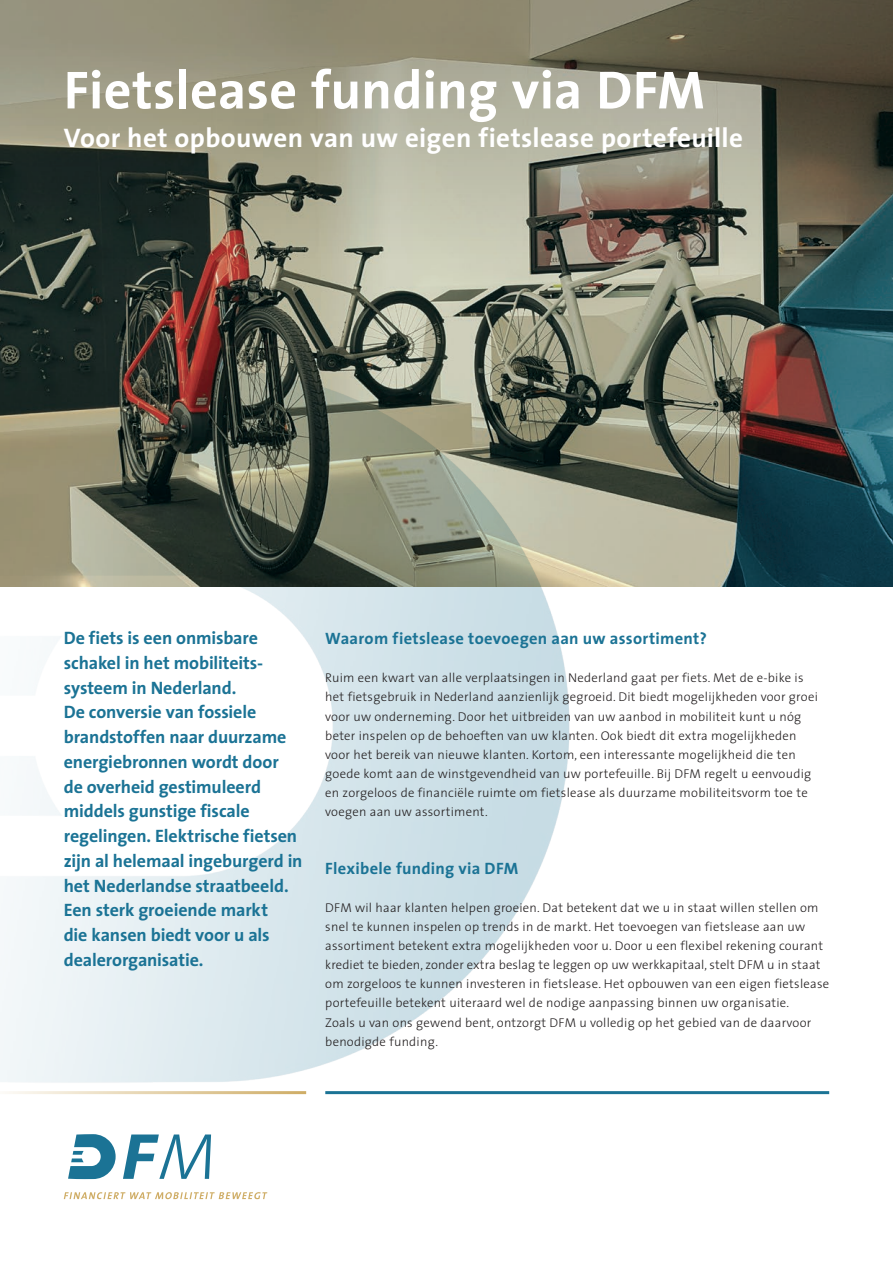
<style>
.page{position:relative;width:893px;height:1263px;background:#fff}
.page>*{position:absolute;margin:0;border:0;box-sizing:border-box;transform-origin:0 0}
.t1{font:700 54px "The Sans";letter-spacing:.005em;color:#fff}
.t2{font:700 27px "The Sans";letter-spacing:.015em;color:#fff}
.t3{font:700 18px/24.8px "The Sans";letter-spacing:-.005em;color:#1b7395}
.t4{font:700 16.5px "The Sans";letter-spacing:.015em;color:#1b7395}
.t5{font:300 12.75px/19.2px "The Sans";letter-spacing:.02em;color:#231f20}
</style>
<div class="page">
<img style="left:0;top:289px;width:893px;height:298px">
<svg style="left:0;top:0;width:893px;height:289px;background:#7f7e6d"></svg>
<img style="left:0;top:338px;width:612px;height:757px">
<svg style="left:123px;top:1134px;width:88px;height:45px"></svg>
<svg style="left:68px;top:1134px;width:48px;height:45px"></svg>
<svg style="left:64px;top:1192px;width:203px;height:7px"></svg>
<hr style="left:325px;top:1091px;width:504px;height:3px;background:#1b7395">
<hr style="left:0;top:1091px;width:306px;height:3px;background:#cfad66">
<h1 class="t1" style="left:64px;top:45px;width:643px">Fietslease funding via DFM</h1>
<h2 class="t2" style="left:64px;top:115px;width:681px">Voor het opbouwen van uw eigen fietslease portefeuille</h2>
<p class="t3" style="left:64px;top:625px;width:240px">De fiets is een onmisbare schakel in het mobiliteits&shy;systeem in Nederland.<br>De conversie van fossiele brandstoffen naar duurzame energiebronnen wordt door<br>de overheid gestimuleerd middels gunstige fiscale regelingen. Elektrische fietsen zijn al helemaal ingeburgerd in het Nederlandse straatbeeld.<br>Een sterk groeiende markt<br>die kansen biedt voor u als dealerorganisatie.</p>
<p class="t4" style="left:325px;top:625px;width:383px">Waarom fietslease toevoegen aan uw assortiment?</p>
<p class="t5" style="left:325px;top:668px;width:494px">Ruim een kwart van alle verplaatsingen in Nederland gaat per fiets. Met de e-bike is het fietsgebruik in Nederland aanzienlijk gegroeid. Dit biedt mogelijkheden voor groei voor uw onderneming. Door het uitbreiden van uw aanbod in mobiliteit kunt u nóg beter inspelen op de behoeften van uw klanten. Ook biedt dit extra mogelijkheden voor het bereik van nieuwe klanten. Kortom, een interessante mogelijkheid die ten goede komt aan de winstgevendheid van uw portefeuille. Bij DFM regelt u eenvoudig en zorgeloos de financiële ruimte om fietslease als duurzame mobiliteitsvorm toe te voegen aan uw assortiment.</p>
<p class="t4" style="left:325px;top:854px;width:194px">Flexibele funding via DFM</p>
<p class="t5" style="left:325px;top:897px;width:505px">DFM wil haar klanten helpen groeien. Dat betekent dat we u in staat willen stellen om snel te kunnen inspelen op trends in de markt. Het toevoegen van fietslease aan uw assortiment betekent extra mogelijkheden voor u. Door u een flexibel rekening courant krediet te bieden, zonder extra beslag te leggen op uw werkkapitaal, stelt DFM u in staat om zorgeloos te kunnen investeren in fietslease. Het opbouwen van een eigen fietslease portefeuille betekent uiteraard wel de nodige aanpassing binnen uw organisatie.<br>Zoals u van ons gewend bent, ontzorgt DFM u volledig op het gebied van de daarvoor benodigde funding.</p>
</div>
